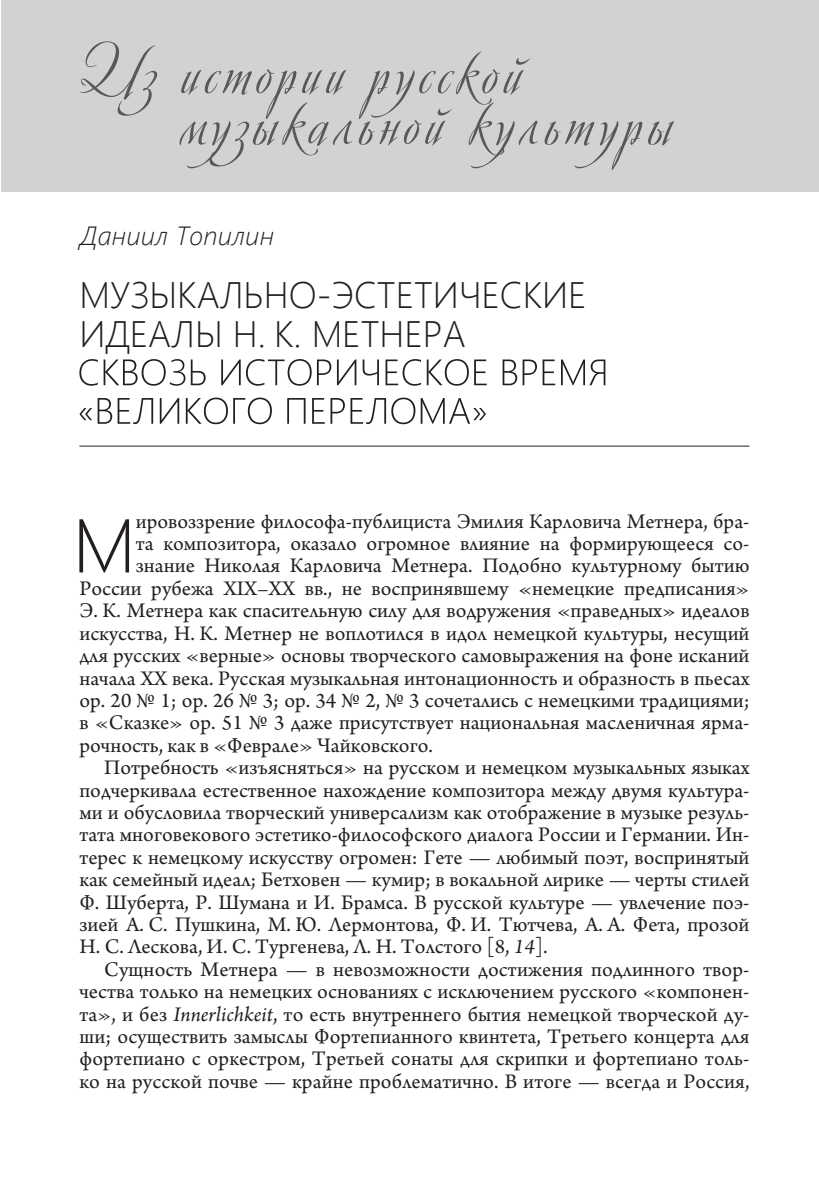
<style>
.page{position:relative;width:819px;height:1191px;background:#fff}
.page>*{position:absolute;margin:0;border:0;box-sizing:border-box;transform-origin:0 0}
.t1{font:500 78.75px "Avalon";letter-spacing:.06em;color:#57585a}
.t2{font:300 75.95px "Segoe UI";color:#231f20}
.t3{font:300 36.75px/38.5px "Segoe UI";color:#231f20}
.t4{font:italic 300 26.25px "Segoe UI";letter-spacing:.01em;color:#231f20}
.t5{font:21.88px "Arno Pro";color:#231f20}
.s1{color:#202122}
.s2{font-style:italic}
</style>
<div class="page">
<div style="left:1px;top:0;width:818px;height:191px;background:#d1d2d4"></div>
<hr style="left:79px;top:445px;width:670px;height:1px;background:#231f20">
<svg style="left:79px;top:359px;width:526px;height:27px"></svg>
<svg style="left:79px;top:397px;width:407px;height:27px"></svg>
<h1 class="t1" style="left:79px;top:25px;width:445px">Из истории русской</h1>
<h1 class="t1" style="left:182px;top:76px;width:494px">музыкальной культуры</h1>
<p class="t4" style="left:79px;top:215px;width:196px">Даниил Топилин</p>
<h3 class="t3" style="left:79px;top:275px;width:508px">МУЗЫКАЛЬНО-ЭСТЕТИЧЕСКИЕ<br>ИДЕАЛЫ Н. К. МЕТНЕРА</h3>
<h2 class="t2" style="left:73px;top:493px;width:65px">М</h2>
<p class="t5" style="left:136px;top:508px;width:615px">ировоззрение философа-публициста Эмилия Карловича Метнера, бра-</p>
<p class="t5" style="left:136px;top:531px;width:615px">та композитора, оказало огромное влияние на формирующееся со-</p>
<p class="t5" style="left:136px;top:553px;width:615px">знание Николая Карловича Метнера. Подобно культурному бытию</p>
<p class="t5" style="left:79px;top:576px;width:671px">России рубежа XIX–XX вв., не воспринявшему «немецкие предписания»</p>
<p class="t5" style="left:79px;top:598px;width:671px">Э. К. Метнера как спасительную силу для водружения «праведных» идеалов</p>
<p class="t5" style="left:79px;top:620px;width:671px">искусства, Н. К. Метнер не воплотился в идол немецкой культуры, несущий</p>
<p class="t5" style="left:79px;top:643px;width:671px">для русских «верные» основы творческого самовыражения на фоне исканий</p>
<p class="t5" style="left:79px;top:665px;width:671px">начала XX века. Русская музыкальная интонационность и образность в пьесах</p>
<p class="t5" style="left:79px;top:688px;width:671px">op. 20 № 1; op. 26 № 3; op. 34 № 2, № 3 сочетались с немецкими традициями;</p>
<p class="t5" style="left:79px;top:710px;width:671px">в «Сказке» op. 51 № 3 даже присутствует национальная масленичная ярма-</p>
<p class="t5" style="left:79px;top:732px;width:355px">рочность, как в «Феврале» Чайковского.</p>
<p class="t5" style="left:104px;top:755px;width:646px">Потребность «изъясняться» на русском и немецком музыкальных языках</p>
<p class="t5" style="left:79px;top:777px;width:671px">подчеркивала естественное нахождение композитора между двумя культура-</p>
<p class="t5" style="left:79px;top:800px;width:671px">ми и обусловила творческий универсализм как отображение в музыке резуль-</p>
<p class="t5" style="left:79px;top:822px;width:671px">тата многовекового эстетико-философского диалога России и Германии. Ин-</p>
<p class="t5" style="left:79px;top:844px;width:671px">терес к немецкому искусству огромен: Гете <span class="s1">—</span> любимый поэт, воспринятый</p>
<p class="t5" style="left:79px;top:867px;width:671px">как семейный идеал; Бетховен <span class="s1">—</span> кумир; в вокальной лирике <span class="s1">—</span> черты стилей</p>
<p class="t5" style="left:79px;top:889px;width:671px">Ф. Шуберта, Р. Шумана и И. Брамса. В русской культуре <span class="s1">—</span> увлечение поэ-</p>
<p class="t5" style="left:79px;top:912px;width:671px">зией А. С. Пушкина, М. Ю. Лермонтова, Ф. И. Тютчева, А. А. Фета, прозой</p>
<p class="t5" style="left:79px;top:934px;width:470px">Н. С. Лескова, И. С. Тургенева, Л. Н. Толстого [8, <span class="s2">14</span>].</p>
<p class="t5" style="left:104px;top:956px;width:646px">Сущность Метнера <span class="s1">—</span> в невозможности достижения подлинного твор-</p>
<p class="t5" style="left:79px;top:979px;width:670px">чества только на немецких основаниях с исключением русского «компонен-</p>
<p class="t5" style="left:79px;top:1001px;width:671px">та», и без <span class="s2">Innerlichkeit</span>, то есть внутреннего бытия немецкой творческой ду-</p>
<p class="t5" style="left:79px;top:1024px;width:671px">ши; осуществить замыслы Фортепианного квинтета, Третьего концерта для</p>
<p class="t5" style="left:79px;top:1046px;width:671px">фортепиано с оркестром, Третьей сонаты для скрипки и фортепиано толь-</p>
<p class="t5" style="left:79px;top:1068px;width:671px">ко на русской почве <span class="s1">—</span> крайне проблематично. В итоге <span class="s1">—</span> всегда и Россия,</p>
</div>
